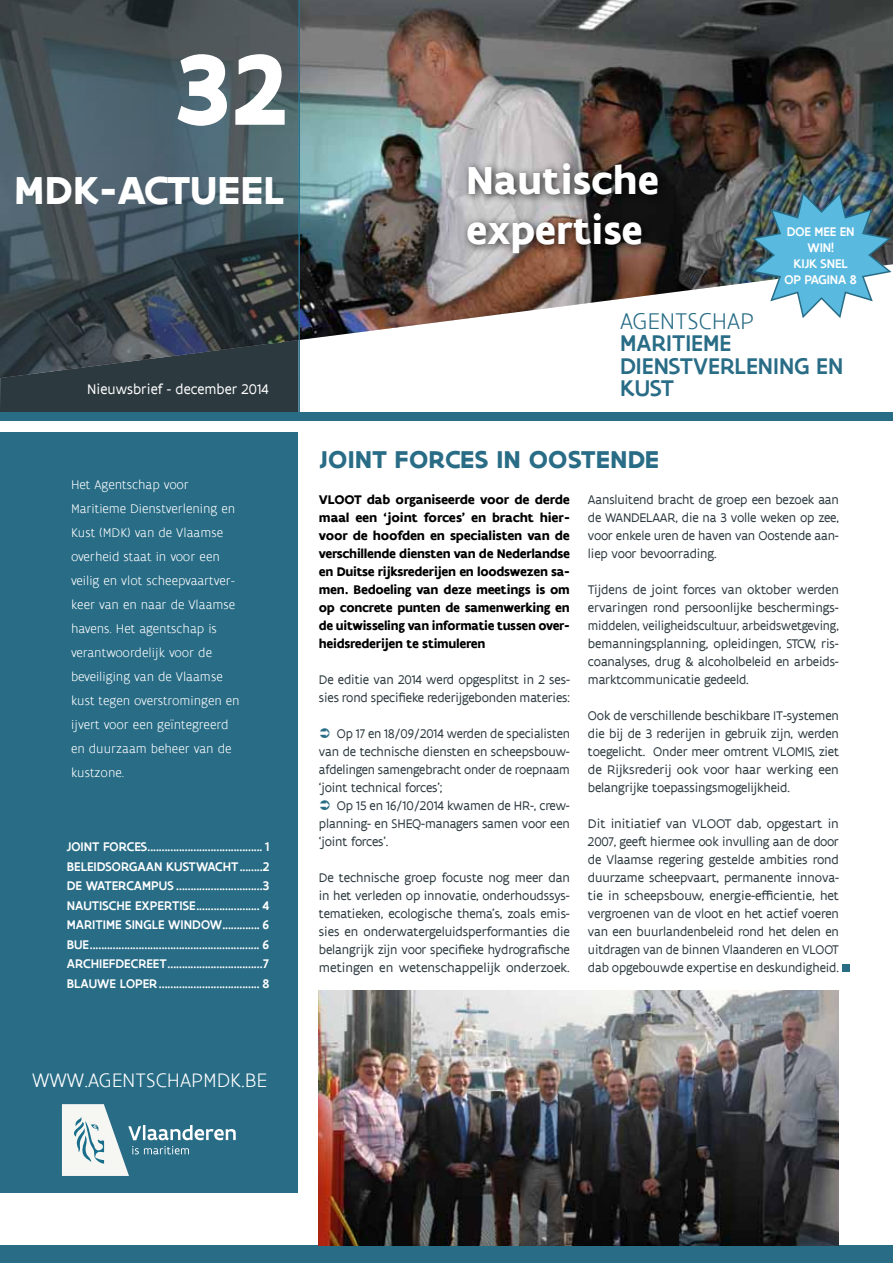
<style>
.page{position:relative;width:893px;height:1263px;background:#fff}
.page>*{position:absolute;margin:0;border:0;box-sizing:border-box;transform-origin:0 0}
.t1{font:700 108px "Flanders Art Sans";color:#fff}
.t2{font:700 42px/50.4px "Flanders Art Sans";color:#fff}
.t3{font:700 26.25px "Flanders Art Sans";letter-spacing:.005em;color:#286c86}
.t4{font:500 24.45px/22px "Flanders Art Sans";color:#286c86}
.t5{font:300 24.45px "Flanders Art Sans";color:#286c86}
.t6{font:300 21px "Flanders Art Sans";color:#fff}
.t7{font:15px "Flanders Art Sans";color:#fff}
.t8{font:13.5px/18px "Flanders Art Sans";letter-spacing:-.01em;color:#2c393f;text-align:justify}
.t9{font:500 13.5px/19.5px "Flanders Art Sans";color:#fff;text-align:justify}
.t10{font:700 13.5px/18px "Flanders Art Sans";letter-spacing:-.02em;color:#000;text-align:justify}
.t11{font:300 13.5px/24px "Flanders Art Sans";color:#fff}
</style>
<div class="page">
<div style="left:0;top:378px;width:298px;height:34px;background:#2c393f"></div>
<img style="left:300px;top:0;width:593px;height:340px">
<svg style="left:0;top:0;width:298px;height:378px;background:#435058"></svg>
<div style="left:0;top:432px;width:298px;height:760px;background:#286c86"></div>
<div style="left:0;top:412px;width:893px;height:9px;background:#286c86"></div>
<div style="left:462px;top:158px;width:206px;height:105px;background:#000;opacity:.75"></div>
<svg style="left:62px;top:1104px;width:174px;height:72px"></svg>
<div style="left:0;top:1246px;width:893px;height:17px;background:#286c86"></div>
<hr style="left:298px;top:0;width:2px;height:416px;background:#286c86">
<div style="left:842px;top:964px;width:8px;height:8px;background:#286c86"></div>
<img style="left:318px;top:990px;width:521px;height:256px">
<img style="left:750px;top:190px;width:143px;height:130px">
<h1 class="t1" style="left:172px;top:21px;width:116px">32</h1>
<h2 class="t2" style="left:14px;top:166px;width:271px">MDK-ACTUEEL</h2>
<p class="t7" style="left:87px;top:380px;width:183px">Nieuwsbrief - december 2014</p>
<p class="t11" style="left:71px;top:472px;width:170px">Het Agentschap voor<br>Maritieme Dienstverlening en<br>Kust (MDK) van de Vlaamse overheid staat in voor een veilig en vlot scheepvaartver&shy;keer van en naar de Vlaamse havens. Het agentschap is verantwoordelijk voor de beveiliging van de Vlaamse kust tegen overstromingen en ijvert voor een geïntegreerd en duurzaam beheer van de kustzone.</p>
<p class="t9" style="left:67px;top:837px;width:204px">JOINT FORCES........................................ 1<br>BELEIDSORGAAN KUSTWACHT........2<br>DE WATERCAMPUS ..............................3<br>NAUTISCHE EXPERTISE...................... 4<br>MARITIME SINGLE WINDOW............. 6<br>BUE........................................................... 6<br>ARCHIEFDECREET.................................7<br>BLAUWE LOPER................................... 8</p>
<h3 class="t6" style="left:32px;top:1067px;width:236px">WWW.AGENTSCHAPMDK.BE</h3>
<h2 class="t2" style="left:466px;top:155px;width:194px">Nautische expertise</h2>
<p class="t9" style="left:784px;top:223px;width:74px;line-height:16.2px;text-align:center">DOE MEE EN<br>WIN!<br>KIJK SNEL<br>OP PAGINA 8</p>
<h3 class="t5" style="left:620px;top:307px;width:135px">AGENTSCHAP</h3>
<h3 class="t4" style="left:620px;top:333px;width:225px">MARITIEME<br>DIENSTVERLENING EN<br>KUST</h3>
<h3 class="t3" style="left:319px;top:443px;width:342px">JOINT FORCES IN OOSTENDE</h3>
<p class="t10" style="left:319px;top:491px;width:253px">VLOOT dab organiseerde voor de derde maal een ‘joint forces’ en bracht hier&shy;voor de hoofden en specialisten van de verschillende diensten van de Nederlandse en Duitse rijksrederijen en loodswezen sa&shy;men. Bedoeling van deze meetings is om op concrete punten de samenwerking en de uitwisseling van informatie tussen over&shy;heidsrederijen te stimuleren</p>
<p class="t8" style="left:319px;top:671px;width:253px">De editie van 2014 werd opgesplitst in 2 ses&shy;sies rond specifieke rederijgebonden materies:</p>
<p class="t8" style="left:319px;top:725px;width:253px;text-indent:18px">Op 17 en 18/09/2014 werden de specialisten van de technische diensten en scheepsbouw&shy;afdelingen samengebracht onder de roepnaam ‘joint technical forces’;</p>
<p class="t8" style="left:319px;top:797px;width:252px;text-indent:18px">Op 15 en 16/10/2014 kwamen de HR-, crew&shy;planning- en SHEQ-managers samen voor een ‘joint forces’.</p>
<p class="t8" style="left:319px;top:869px;width:252px">De technische groep focuste nog meer dan in het verleden op innovatie, onderhoudssys&shy;tematieken, ecologische thema’s, zoals emis&shy;sies en onderwatergeluidsperformanties die belangrijk zijn voor specifieke hydrografische metingen en wetenschappelijk onderzoek.</p>
<p class="t8" style="left:588px;top:491px;width:252px">Aansluitend bracht de groep een bezoek aan de WANDELAAR, die na 3 volle weken op zee, voor enkele uren de haven van Oostende aan&shy;liep voor bevoorrading.</p>
<p class="t8" style="left:588px;top:581px;width:253px">Tijdens de joint forces van oktober werden ervaringen rond persoonlijke beschermings&shy;middelen, veiligheidscultuur, arbeidswetgeving, bemanningsplanning, opleidingen, STCW, ris&shy;coanalyses, drug &amp; alcoholbeleid en arbeids&shy;marktcommunicatie gedeeld.</p>
<p class="t8" style="left:588px;top:707px;width:253px">Ook de verschillende beschikbare IT-systemen die bij de 3 rederijen in gebruik zijn, werden toegelicht. Onder meer omtrent VLOMIS, ziet de Rijksrederij ook voor haar werking een belangrijke toepassingsmogelijkheid.</p>
<p class="t8" style="left:588px;top:815px;width:253px">Dit initiatief van VLOOT dab, opgestart in 2007, geeft hiermee ook invulling aan de door de Vlaamse regering gestelde ambities rond duurzame scheepvaart, permanente innova&shy;tie in scheepsbouw, energie-efficientie, het vergroenen van de vloot en het actief voeren van een buurlandenbeleid rond het delen en uitdragen van de binnen Vlaanderen en VLOOT dab opgebouwde expertise en deskundigheid.</p>
</div>
